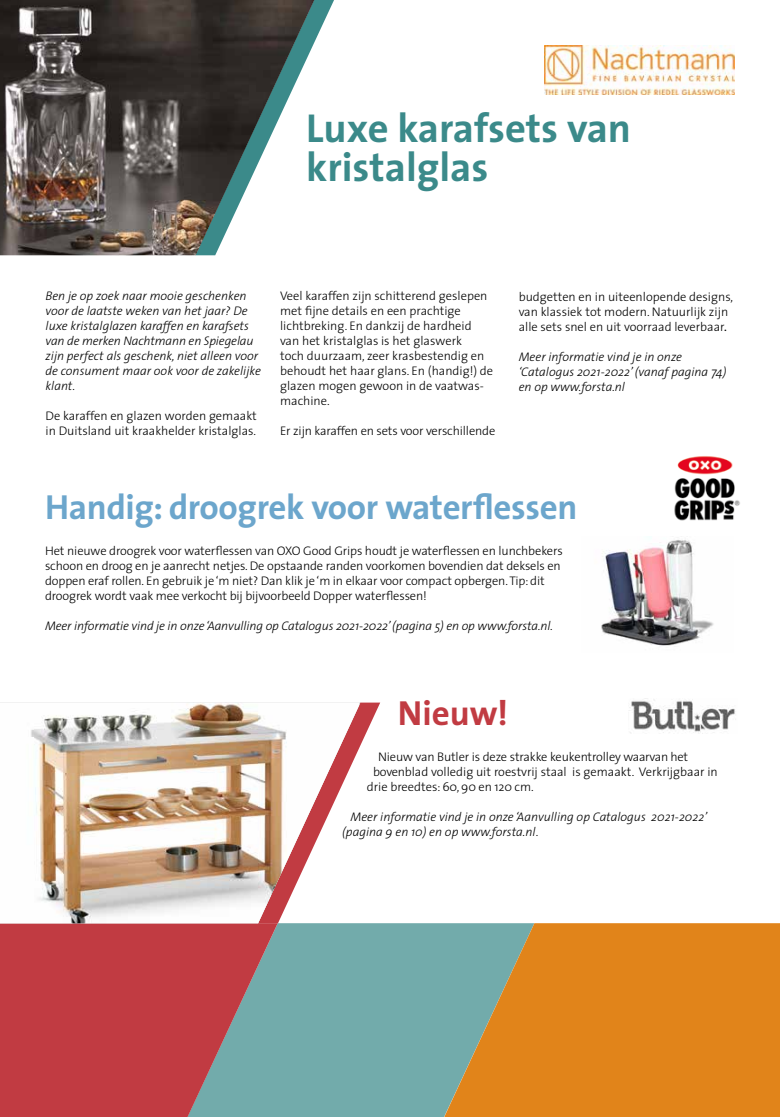
<style>
.page{position:relative;width:780px;height:1117px;background:#fff}
.page>*{position:absolute;margin:0;border:0;box-sizing:border-box;transform-origin:0 0}
.t1{font:700 40.62px/38.8px "The Sans";color:#3b8a8a}
.t2{font:700 35px "The Sans";letter-spacing:-.01em;color:#6ca6cc}
.t3{font:700 35px "The Sans";color:#c13b42}
.t4{font:300 12.5px/15px "The Sans";letter-spacing:-.01em;color:#000}
.t5{font:italic 300 12.5px/15px "The Sans";color:#000}
.s1{font-weight:400;font-style:italic}
.s2{font-style:normal}
</style>
<div class="page">
<div style="left:278px;top:923px;width:166px;height:193px;background:#72abab"></div>
<svg style="left:0;top:923px;width:278px;height:193px;background:#b44d53"></svg>
<img style="left:545px;top:45px;width:190px;height:49px">
<svg style="left:444px;top:923px;width:336px;height:193px;background:#cf8a31"></svg>
<svg style="left:314px;top:0;width:20px;height:43px"></svg>
<svg style="left:360px;top:702px;width:20px;height:44px"></svg>
<img style="left:0;top:702px;width:359px;height:221px">
<img style="left:0;top:0;width:314px;height:255px">
<img style="left:674px;top:456px;width:66px;height:65px">
<img style="left:629px;top:698px;width:107px;height:34px">
<img style="left:601px;top:540px;width:113px;height:106px">
<h1 class="t1" style="left:306px;top:108px;width:326px">Luxe karafsets van kristalglas</h1>
<p class="t5" style="left:46px;top:288px;width:217px">Ben je op zoek naar mooie geschenken voor de laatste weken van het jaar? De luxe kristalglazen karaffen en karafsets van de merken Nachtmann en Spiegelau zijn perfect als geschenk, niet alleen voor de consument maar ook voor de zakelijke klant.</p>
<p class="t4" style="left:46px;top:408px;width:213px">De karaffen en glazen worden gemaakt in Duitsland uit kraakhelder kristalglas.</p>
<p class="t4" style="left:280px;top:288px;width:215px">Veel karaffen zijn schitterend geslepen met fijne details en een prachtige lichtbreking. En dankzij de hardheid van het kristalglas is het glaswerk<br>toch duurzaam, zeer krasbestendig en behoudt het haar glans. En (handig!) de glazen mogen gewoon in de vaatwas&shy;machine.</p>
<p class="t4" style="left:280px;top:423px;width:217px">Er zijn karaffen en sets voor verschillende</p>
<p class="t4" style="left:518px;top:289px;width:216px">budgetten en in uiteenlopende designs, van klassiek tot modern. Natuurlijk zijn alle sets snel en uit voorraad leverbaar<span class="s1">.</span></p>
<p class="t5" style="left:518px;top:349px;width:209px">Meer informatie vind je in onze ‘Catalogus 2021-2022’ (vanaf pagina 74) en op www.forsta.nl</p>
<h2 class="t2" style="left:45px;top:478px;width:534px">Handig: droogrek voor waterflessen</h2>
<p class="t4" style="left:45px;top:543px;width:519px">Het nieuwe droogrek voor waterflessen van OXO Good Grips houdt je waterflessen en lunchbekers schoon en droog en je aanrecht netjes. De opstaande randen voorkomen bovendien dat deksels en doppen eraf rollen. En gebruik je ‘m niet? Dan klik je ‘m in elkaar voor compact opbergen. Tip: dit droogrek wordt vaak mee verkocht bij bijvoorbeeld Dopper waterflessen!</p>
<p class="t5" style="left:45px;top:618px;width:509px">Meer informatie vind je in onze ‘Aanvulling op Catalogus 2021-2022’ (pagina 5) en op www.forsta.nl.</p>
<h2 class="t3" style="left:398px;top:683px;width:112px">Nieuw!</h2>
<p class="t4" style="left:378px;top:748px;width:311px">Nieuw van Butler is deze strakke keukentrolley waarvan het</p>
<p class="t4" style="left:373px;top:763px;width:346px">bovenblad volledig uit roestvrij staal is gemaakt. Verkrijgbaar in</p>
<p class="t4" style="left:367px;top:778px;width:168px">drie breedtes: 60, 90 en 120 cm.</p>
<p class="t5" style="left:342px;top:808px;width:366px;text-indent:8px">Meer informatie vind je in onze ‘Aanvulling op Catalogus 2021-2022’ (pagina 9 en 10) en op www.forsta.nl<span class="s2">.</span></p>
</div>
